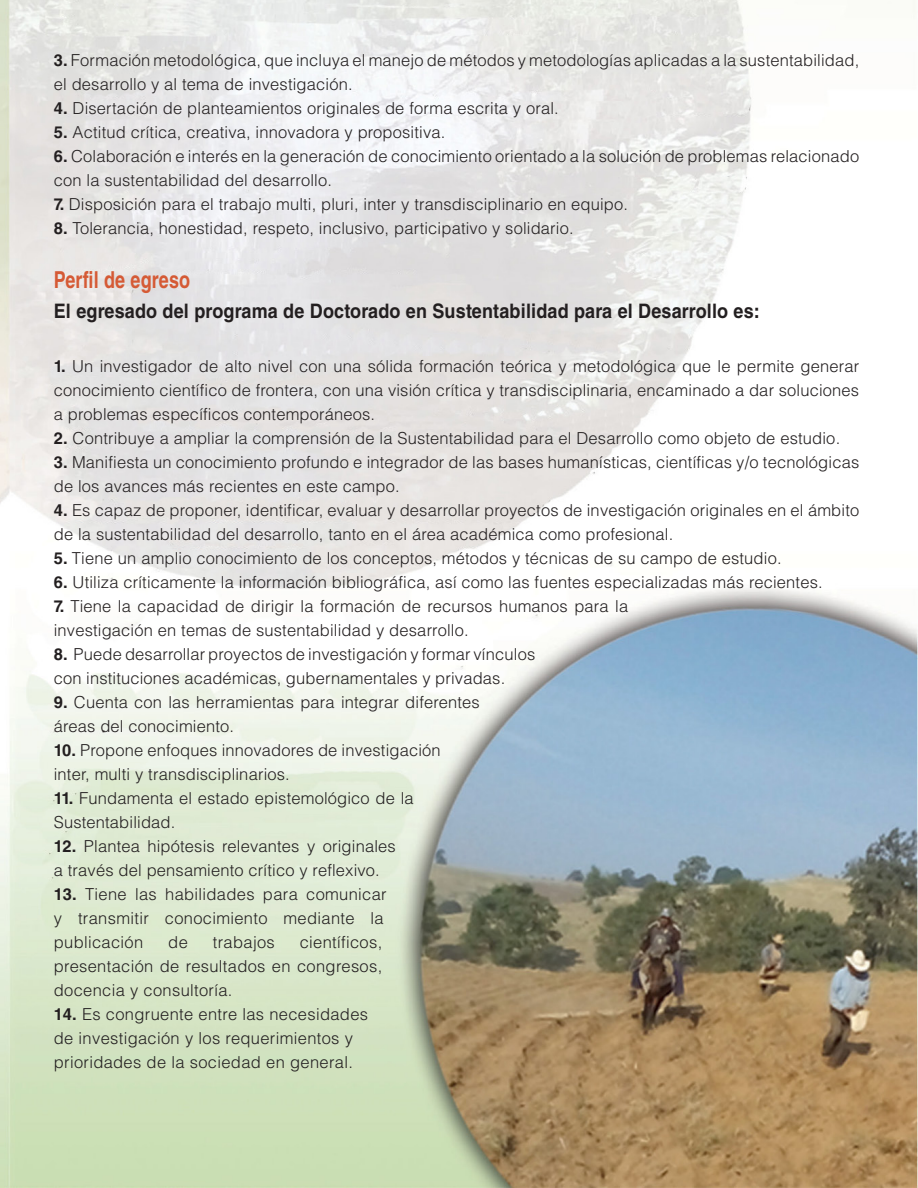
<style>
.page{position:relative;width:918px;height:1188px;background:#fff}
.page>*{position:absolute;margin:0;border:0;box-sizing:border-box;transform-origin:0 0}
.t1{font:700 23.4px "Helvetica LT Std";letter-spacing:.01em;color:#d55a35;scale:.77 1}
.t2{font:700 19.95px "Helvetica LT Std";letter-spacing:.01em;color:#231f20;scale:.9 1}
.t3{font:300 16.5px/24px "Helvetica LT Std";letter-spacing:.01em;color:#231f20}
.s1{font-weight:700}
</style>
<div class="page">
<img style="left:0;top:0;width:918px;height:1188px">
<p class="t3" style="left:54px;top:48px;width:807px"><span class="s1">3.</span> Formación metodológica, que incluya el manejo de métodos y metodologías aplicadas a la sustentabilidad, el desarrollo y al tema de investigación.</p>
<p class="t3" style="left:54px;top:96px;width:506px"><span class="s1">4.</span> Disertación de planteamientos originales de forma escrita y oral.</p>
<p class="t3" style="left:54px;top:120px;width:393px"><span class="s1">5.</span> Actitud crítica, creativa, innovadora y propositiva.</p>
<p class="t3" style="left:54px;top:144px;width:807px"><span class="s1">6.</span> Colaboración e interés en la generación de conocimiento orientado a la solución de problemas relacionado con la sustentabilidad del desarrollo.</p>
<p class="t3" style="left:54px;top:192px;width:576px"><span class="s1">7.</span> Disposición para el trabajo multi, pluri, inter y transdisciplinario en equipo.</p>
<p class="t3" style="left:54px;top:216px;width:521px"><span class="s1">8.</span> Tolerancia, honestidad, respeto, inclusivo, participativo y solidario.</p>
<p class="t1" style="left:54px;top:265px;width:179px">Perfil de egreso</p>
<p class="t2" style="left:54px;top:298px;width:786px">El egresado del programa de Doctorado en Sustentabilidad para el Desarrollo es:</p>
<p class="t3" style="left:54px;top:354px;width:807px;text-align:justify"><span class="s1">1.</span> Un investigador de alto nivel con una sólida formación teórica y metodológica que le permite generar conocimiento científico de frontera, con una visión crítica y transdisciplinaria, encaminado a dar soluciones a problemas específicos contemporáneos.</p>
<p class="t3" style="left:54px;top:426px;width:788px"><span class="s1">2.</span> Contribuye a ampliar la comprensión de la Sustentabilidad para el Desarrollo como objeto de estudio.</p>
<p class="t3" style="left:54px;top:450px;width:807px"><span class="s1">3.</span> Manifiesta un conocimiento profundo e integrador de las bases humanísticas, científicas y/o tecnológicas de los avances más recientes en este campo.</p>
<p class="t3" style="left:54px;top:498px;width:807px"><span class="s1">4.</span> Es capaz de proponer, identificar, evaluar y desarrollar proyectos de investigación originales en el ámbito de la sustentabilidad del desarrollo, tanto en el área académica como profesional.</p>
<p class="t3" style="left:54px;top:546px;width:729px"><span class="s1">5.</span> Tiene un amplio conocimiento de los conceptos, métodos y técnicas de su campo de estudio.</p>
<p class="t3" style="left:54px;top:570px;width:770px"><span class="s1">6.</span> Utiliza críticamente la información bibliográfica, así como las fuentes especializadas más recientes.</p>
<p class="t3" style="left:54px;top:594px;width:576px"><span class="s1">7.</span> Tiene la capacidad de dirigir la formación de recursos humanos para la investigación en temas de sustentabilidad y desarrollo.</p>
<p class="t3" style="left:54px;top:642px;width:483px"><span class="s1">8.</span> Puede desarrollar proyectos de investigación y formar vínculos con instituciones académicas, gubernamentales y privadas.</p>
<p class="t3" style="left:54px;top:690px;width:428px"><span class="s1">9.</span> Cuenta con las herramientas para integrar diferentes áreas del conocimiento.</p>
<p class="t3" style="left:54px;top:738px;width:389px"><span class="s1">10.</span> Propone enfoques innovadores de investigación inter, multi y transdisciplinarios.</p>
<p class="t3" style="left:54px;top:786px;width:362px"><span class="s1">11.</span> Fundamenta el estado epistemológico de la<br>Sustentabilidad.</p>
<p class="t3" style="left:54px;top:834px;width:344px"><span class="s1">12.</span> Plantea hipótesis relevantes y originales a través del pensamiento crítico y reflexivo.</p>
<p class="t3" style="left:54px;top:882px;width:335px"><span class="s1">13.</span> Tiene las habilidades para comunicar y transmitir conocimiento mediante la publicación</p>
<p class="t3" style="left:54px;top:930px;width:330px;text-align:justify;text-indent:246px">científicos, presentación de resultados en congresos, docencia y consultoría.</p>
<p class="t3" style="left:54px;top:1002px;width:316px"><span class="s1">14.</span> Es congruente entre las necesidades de investigación y los requerimientos y prioridades de la sociedad en general.</p>
<p class="t3" style="left:168px;top:930px;width:21px">de</p>
<p class="t3" style="left:213px;top:930px;width:63px">trabajos</p>
</div>
